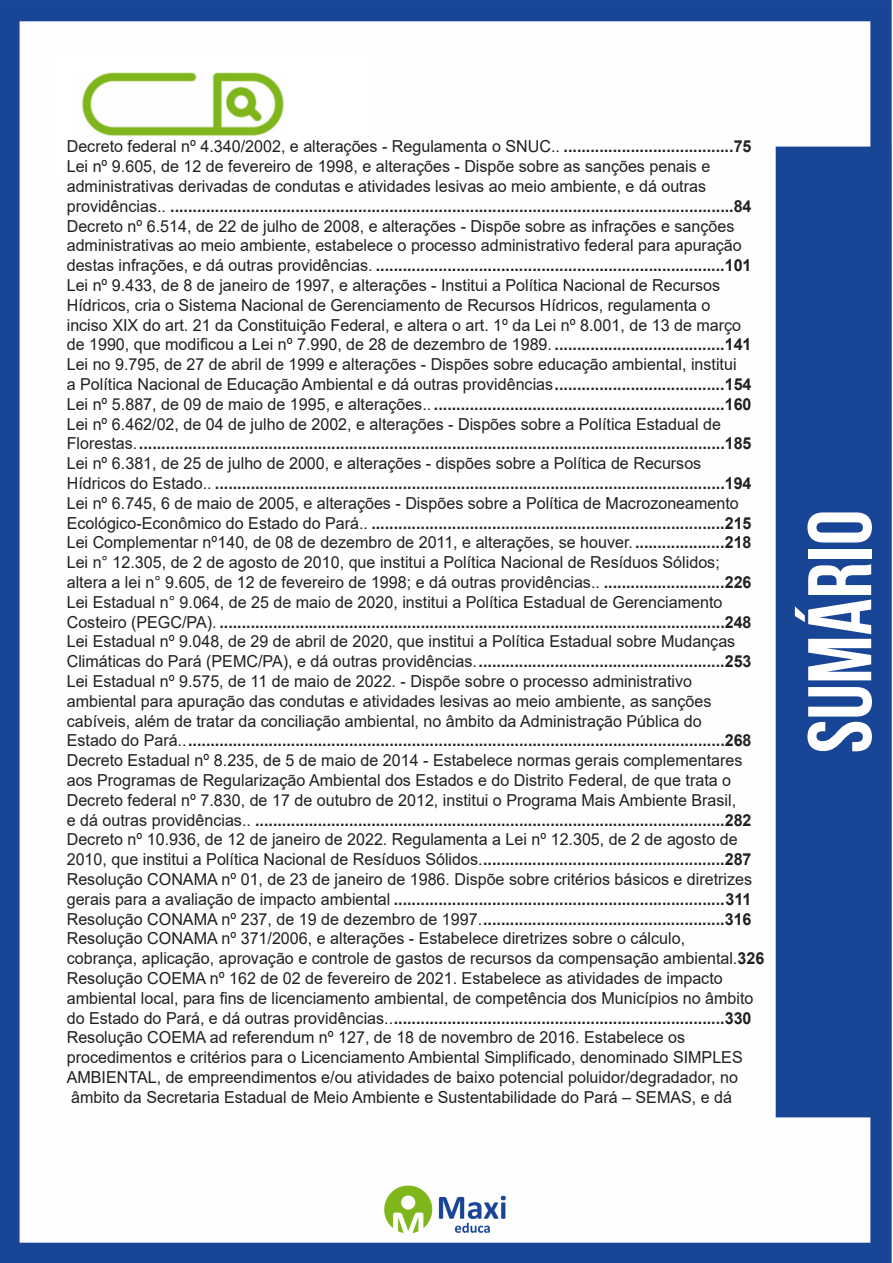
<style>
.page{position:relative;width:893px;height:1263px;background:#fff}
.page>*{position:absolute;margin:0;border:0;box-sizing:border-box;transform-origin:0 0}
.t1{font:700 90px "Bebas Neue";color:#fff}
.TABULAÇÃO_BOLD{font:16.5px "Arial";color:#231f20}
.TABULAÇÃO_BOLD-2{font:700 16.5px "Arial";color:#231f20}
.s1{font-weight:700}
.s2{font-weight:400}
</style>
<div class="page">
<img style="left:0;top:0;width:892px;height:1263px">
<div style="left:53px;top:55px;width:317px;height:121px;background:#fff"></div>
<img style="left:82px;top:72px;width:201px;height:64px">
<p class="TABULAÇÃO_BOLD" style="left:67px;top:135px;width:686px">Decreto federal nº 4.340/2002, e alterações - Regulamenta o SNUC.. <span class="s1">......................................75</span></p>
<p class="TABULAÇÃO_BOLD" style="left:67px;top:155px;width:645px">Lei nº 9.605, de 12 de fevereiro de 1998, e alterações - Dispõe sobre as sanções penais e</p>
<p class="TABULAÇÃO_BOLD" style="left:67px;top:175px;width:641px">administrativas derivadas de condutas e atividades lesivas ao meio ambiente, e dá outras</p>
<p class="TABULAÇÃO_BOLD-2" style="left:67px;top:194px;width:686px"><span class="s2">providências..</span> ..............................................................................................................................84</p>
<p class="TABULAÇÃO_BOLD" style="left:67px;top:214px;width:669px">Decreto nº 6.514, de 22 de julho de 2008, e alterações - Dispõe sobre as infrações e sanções</p>
<p class="TABULAÇÃO_BOLD" style="left:67px;top:234px;width:677px">administrativas ao meio ambiente, estabelece o processo administrativo federal para apuração</p>
<p class="TABULAÇÃO_BOLD-2" style="left:67px;top:254px;width:686px"><span class="s2">destas infrações, e dá outras providências.</span> ..............................................................................101</p>
<p class="TABULAÇÃO_BOLD" style="left:67px;top:274px;width:655px">Lei nº 9.433, de 8 de janeiro de 1997, e alterações - Institui a Política Nacional de Recursos</p>
<p class="TABULAÇÃO_BOLD" style="left:67px;top:294px;width:645px">Hídricos, cria o Sistema Nacional de Gerenciamento de Recursos Hídricos, regulamenta o</p>
<p class="TABULAÇÃO_BOLD" style="left:67px;top:313px;width:676px">inciso XIX do art. 21 da Constituição Federal, e altera o art. 1º da Lei nº 8.001, de 13 de março</p>
<p class="TABULAÇÃO_BOLD" style="left:67px;top:333px;width:686px">de 1990, que modificou a Lei nº 7.990, de 28 de dezembro de 1989. <span class="s1">......................................141</span></p>
<p class="TABULAÇÃO_BOLD" style="left:67px;top:353px;width:671px">Lei no 9.795, de 27 de abril de 1999 e alterações - Dispões sobre educação ambiental, institui</p>
<p class="TABULAÇÃO_BOLD" style="left:67px;top:373px;width:686px">a Política Nacional de Educação Ambiental e dá outras providências<span class="s1">......................................154</span></p>
<p class="TABULAÇÃO_BOLD-2" style="left:67px;top:392px;width:686px"><span class="s2">Lei nº 5.887, de 09 de maio de 1995, e alterações..</span> .................................................................160</p>
<p class="TABULAÇÃO_BOLD" style="left:67px;top:412px;width:656px">Lei nº 6.462/02, de 04 de julho de 2002, e alterações - Dispões sobre a Política Estadual de</p>
<p class="TABULAÇÃO_BOLD-2" style="left:67px;top:432px;width:686px"><span class="s2">Florestas.</span>...................................................................................................................................185</p>
<p class="TABULAÇÃO_BOLD" style="left:67px;top:452px;width:636px">Lei nº 6.381, de 25 de julho de 2000, e alterações - dispões sobre a Política de Recursos</p>
<p class="TABULAÇÃO_BOLD-2" style="left:67px;top:472px;width:686px"><span class="s2">Hídricos do Estado..</span> ..................................................................................................................194</p>
<p class="TABULAÇÃO_BOLD" style="left:67px;top:492px;width:674px">Lei nº 6.745, 6 de maio de 2005, e alterações - Dispões sobre a Política de Macrozoneamento</p>
<p class="TABULAÇÃO_BOLD-2" style="left:67px;top:511px;width:686px"><span class="s2">Ecológico-Econômico do Estado do Pará..</span> ...............................................................................215</p>
<p class="TABULAÇÃO_BOLD" style="left:67px;top:531px;width:686px">Lei Complementar nº140, de 08 de dezembro de 2011, e alterações, se houver.<span class="s1">....................218</span></p>
<p class="TABULAÇÃO_BOLD" style="left:67px;top:551px;width:654px">Lei n° 12.305, de 2 de agosto de 2010, que institui a Política Nacional de Resíduos Sólidos;</p>
<p class="TABULAÇÃO_BOLD" style="left:67px;top:571px;width:686px">altera a lei n° 9.605, de 12 de fevereiro de 1998; e dá outras providências.. <span class="s1">...........................226</span></p>
<p class="TABULAÇÃO_BOLD" style="left:67px;top:591px;width:657px">Lei Estadual n° 9.064, de 25 de maio de 2020, institui a Política Estadual de Gerenciamento</p>
<p class="TABULAÇÃO_BOLD-2" style="left:67px;top:610px;width:686px"><span class="s2">Costeiro (PEGC/PA).</span> .................................................................................................................248</p>
<p class="TABULAÇÃO_BOLD" style="left:67px;top:630px;width:670px">Lei Estadual nº 9.048, de 29 de abril de 2020, que institui a Política Estadual sobre Mudanças</p>
<p class="TABULAÇÃO_BOLD-2" style="left:67px;top:650px;width:686px"><span class="s2">Climáticas do Pará (PEMC/PA), e dá outras providências.</span>.......................................................253</p>
<p class="TABULAÇÃO_BOLD" style="left:67px;top:670px;width:627px">Lei Estadual nº 9.575, de 11 de maio de 2022. - Dispõe sobre o processo administrativo</p>
<p class="TABULAÇÃO_BOLD" style="left:67px;top:690px;width:646px">ambiental para apuração das condutas e atividades lesivas ao meio ambiente, as sanções</p>
<p class="TABULAÇÃO_BOLD" style="left:67px;top:709px;width:636px">cabíveis, além de tratar da conciliação ambiental, no âmbito da Administração Pública do</p>
<p class="TABULAÇÃO_BOLD-2" style="left:67px;top:729px;width:686px"><span class="s2">Estado do Pará..</span>........................................................................................................................268</p>
<p class="TABULAÇÃO_BOLD" style="left:67px;top:749px;width:677px">Decreto Estadual nº 8.235, de 5 de maio de 2014 - Estabelece normas gerais complementares</p>
<p class="TABULAÇÃO_BOLD" style="left:67px;top:769px;width:666px">aos Programas de Regularização Ambiental dos Estados e do Distrito Federal, de que trata o</p>
<p class="TABULAÇÃO_BOLD" style="left:67px;top:789px;width:671px">Decreto federal nº 7.830, de 17 de outubro de 2012, institui o Programa Mais Ambiente Brasil,</p>
<p class="TABULAÇÃO_BOLD-2" style="left:67px;top:808px;width:686px"><span class="s2">e dá outras providências..</span> .........................................................................................................282</p>
<p class="TABULAÇÃO_BOLD" style="left:67px;top:828px;width:672px">Decreto nº 10.936, de 12 de janeiro de 2022. Regulamenta a Lei nº 12.305, de 2 de agosto de</p>
<p class="TABULAÇÃO_BOLD-2" style="left:67px;top:848px;width:686px"><span class="s2">2010, que institui a Política Nacional de Resíduos Sólidos.</span>......................................................287</p>
<p class="TABULAÇÃO_BOLD" style="left:67px;top:868px;width:687px">Resolução CONAMA nº 01, de 23 de janeiro de 1986. Dispõe sobre critérios básicos e diretrizes</p>
<p class="TABULAÇÃO_BOLD-2" style="left:67px;top:887px;width:686px"><span class="s2">gerais para a avaliação de impacto ambiental</span> ..........................................................................311</p>
<p class="TABULAÇÃO_BOLD-2" style="left:67px;top:907px;width:686px"><span class="s2">Resolução CONAMA nº 237, de 19 de dezembro de 1997.</span>......................................................316</p>
<p class="TABULAÇÃO_BOLD" style="left:67px;top:927px;width:620px">Resolução CONAMA nº 371/2006, e alterações - Estabelece diretrizes sobre o cálculo,</p>
<p class="TABULAÇÃO_BOLD" style="left:67px;top:947px;width:699px">cobrança, aplicação, aprovação e controle de gastos de recursos da compensação ambiental.<span class="s1">326</span></p>
<p class="TABULAÇÃO_BOLD" style="left:67px;top:967px;width:657px">Resolução COEMA nº 162 de 02 de fevereiro de 2021. Estabelece as atividades de impacto</p>
<p class="TABULAÇÃO_BOLD" style="left:67px;top:987px;width:688px">ambiental local, para fins de licenciamento ambiental, de competência dos Municípios no âmbito</p>
<p class="TABULAÇÃO_BOLD-2" style="left:67px;top:1006px;width:686px"><span class="s2">do Estado do Pará, e dá outras providências..</span>..........................................................................330</p>
<p class="TABULAÇÃO_BOLD" style="left:67px;top:1026px;width:620px">Resolução COEMA ad referendum nº 127, de 18 de novembro de 2016. Estabelece os</p>
<p class="TABULAÇÃO_BOLD" style="left:67px;top:1046px;width:677px">procedimentos e critérios para o Licenciamento Ambiental Simplificado, denominado SIMPLES</p>
<p class="TABULAÇÃO_BOLD" style="left:67px;top:1066px;width:673px">AMBIENTAL, de empreendimentos e/ou atividades de baixo potencial poluidor/degradador, no</p>
<p class="TABULAÇÃO_BOLD" style="left:71px;top:1086px;width:662px">âmbito da Secretaria Estadual de Meio Ambiente e Sustentabilidade do Pará – SEMAS, e dá</p>
<h1 class="t1" style="left:791px;top:753px;width:245px;rotate:-90deg">sumário</h1>
</div>
